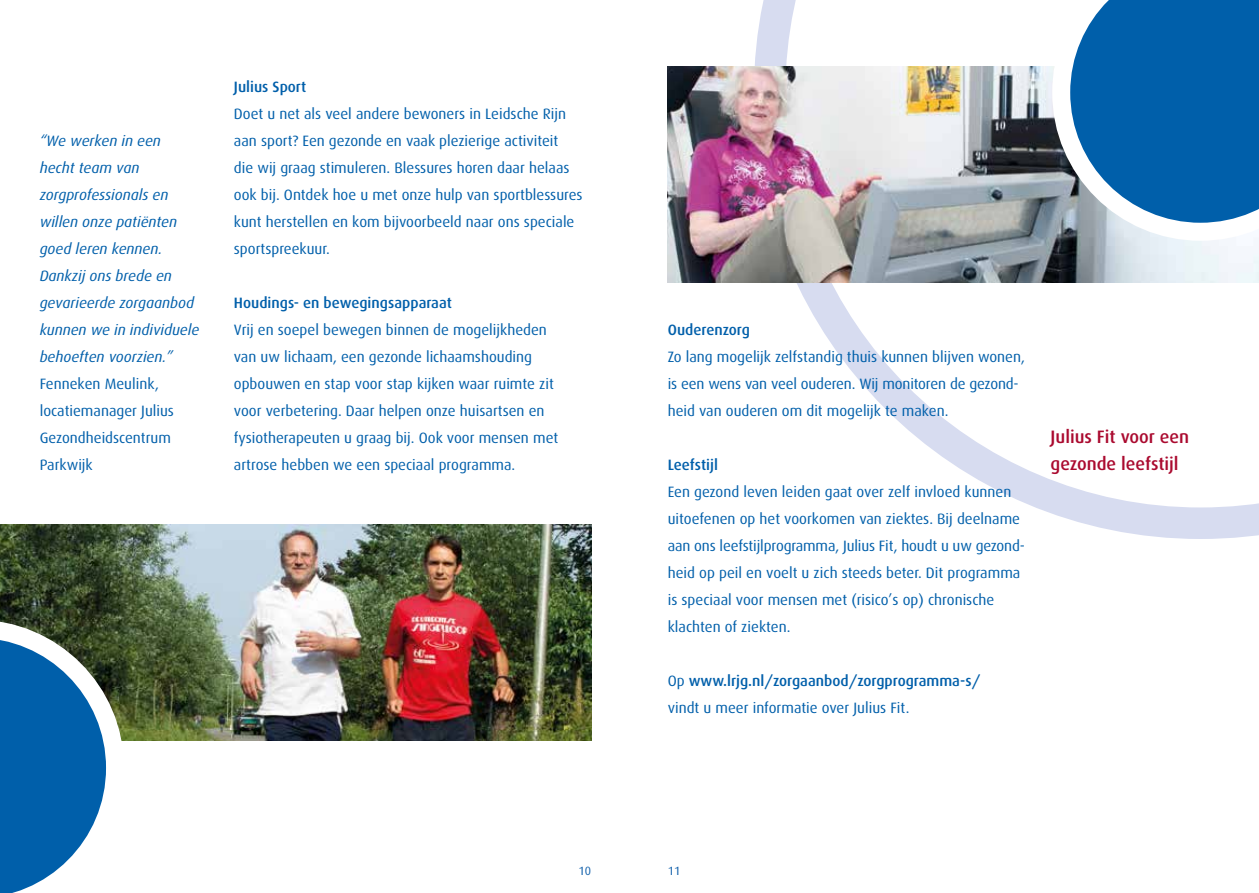
<style>
.page{position:relative;width:1259px;height:893px;background:#fff}
.page>*{position:absolute;margin:0;border:0;box-sizing:border-box;transform-origin:0 0}
.t1{font:500 18px/27px "Dax";color:#aa0a2f}
.t2{font:15px/27px "Dax";color:#005faa}
.t3{font:italic 15px/27px "Dax";color:#005faa}
.t4{font:500 15px/27px "Dax";color:#005faa}
.t5{font:12px "Dax";color:#1160ab}
.s1{font-weight:400}
</style>
<div class="page">
<svg style="left:754px;top:0;width:505px;height:539px"></svg>
<img style="left:668px;top:66px;width:591px;height:216px">
<svg style="left:1052px;top:0;width:207px;height:241px"></svg>
<img style="left:0;top:525px;width:591px;height:216px">
<svg style="left:0;top:620px;width:124px;height:273px"></svg>
<p class="t3" style="left:40px;top:128px;width:161px">“We werken in een hecht team van zorgprofessionals en willen onze patiënten goed leren kennen.<br>Dankzij ons brede en gevarieerde zorgaanbod kunnen we in individuele behoeften voorzien.”</p>
<p class="t2" style="left:40px;top:371px;width:136px">Fenneken Meulink, locatiemanager Julius<br>Gezondheidscentrum<br>Parkwijk</p>
<p class="t4" style="left:234px;top:74px;width:74px">Julius Sport</p>
<p class="t2" style="left:234px;top:101px;width:350px">Doet u net als veel andere bewoners in Leidsche Rijn aan sport? Een gezonde en vaak plezierige activiteit<br>die wij graag stimuleren. Blessures horen daar helaas ook bij. Ontdek hoe u met onze hulp van sportblessures kunt herstellen en kom bijvoorbeeld naar ons speciale sportspreekuur.</p>
<p class="t4" style="left:234px;top:290px;width:219px">Houdings- en bewegingsapparaat</p>
<p class="t2" style="left:234px;top:317px;width:326px">Vrij en soepel bewegen binnen de mogelijkheden van uw lichaam, een gezonde lichaamshouding opbouwen en stap voor stap kijken waar ruimte zit voor verbetering. Daar helpen onze huisartsen en fysiotherapeuten u graag bij. Ook voor mensen met artrose hebben we een speciaal programma.</p>
<p class="t4" style="left:668px;top:317px;width:84px">Ouderenzorg</p>
<p class="t2" style="left:668px;top:344px;width:359px">Zo lang mogelijk zelfstandig thuis kunnen blijven wonen, is een wens van veel ouderen. Wij monitoren de gezond&shy;heid van ouderen om dit mogelijk te maken.</p>
<p class="t4" style="left:668px;top:452px;width:52px">Leefstijl</p>
<p class="t2" style="left:668px;top:479px;width:359px">Een gezond leven leiden gaat over zelf invloed kunnen uitoefenen op het voorkomen van ziektes. Bij deelname aan ons leefstijlprogramma, Julius Fit, houdt u uw gezond&shy;heid op peil en voelt u zich steeds beter. Dit programma is speciaal voor mensen met (risico’s op) chronische klachten of ziekten.</p>
<p class="t4" style="left:668px;top:668px;width:314px"><span class="s1">Op</span> www.lrjg.nl/zorgaanbod/zorgprogramma-s/ <span class="s1">vindt u meer informatie over Julius Fit.</span></p>
<p class="t1" style="left:1050px;top:424px;width:140px">Julius Fit voor een gezonde leefstijl</p>
<p class="t5" style="left:578px;top:864px;width:14px">10</p>
<p class="t5" style="left:668px;top:864px;width:14px">11</p>
</div>
